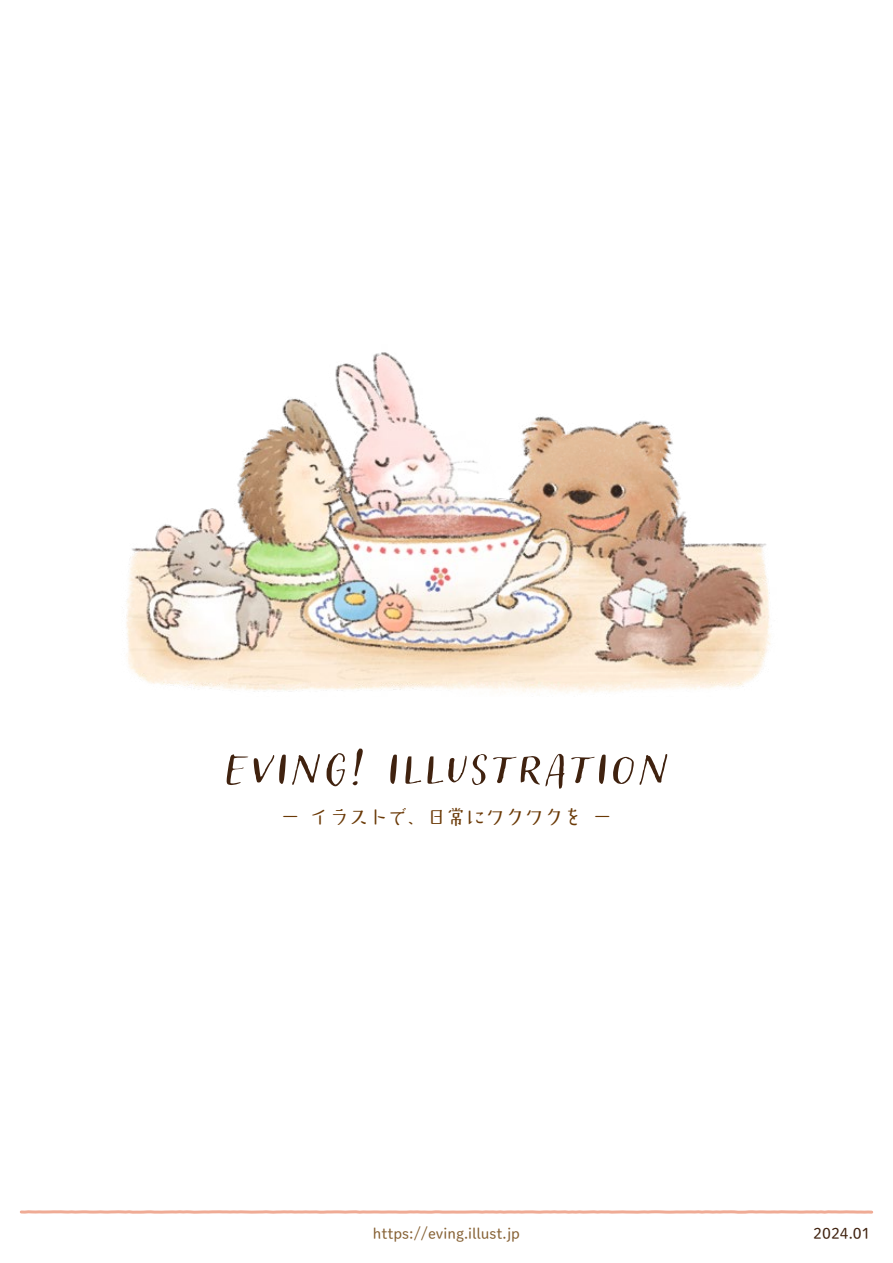
<style>
.page{position:relative;width:893px;height:1263px;background:#fff}
.page>*{position:absolute;margin:0;border:0;box-sizing:border-box;transform-origin:0 0}
.t1{font:90px "Looking Flowers Caps";color:#40220f}
.t2{font:19.5px "AB mayuminwalk";color:#6a3906}
.t3{font:15px "DNP Shuei M Go Std L";color:#866134}
.t4{font:15px "DNP Shuei M Go Std L";color:#40220f}
</style>
<div class="page">
<img style="left:126px;top:352px;width:644px;height:341px">
<svg style="left:20px;top:1210px;width:854px;height:4px;background:#f2bfaf"></svg>
<h1 class="t1" style="left:221px;top:720px;width:452px">eving! illustration</h1>
<h2 class="t2" style="left:281px;top:807px;width:333px">ー イラストで、日常にワクワクを ー</h2>
<p class="t3" style="left:373px;top:1222px;width:149px">https://eving.illust.jp</p>
<p class="t4" style="left:813px;top:1222px;width:59px">2024.01</p>
</div>
